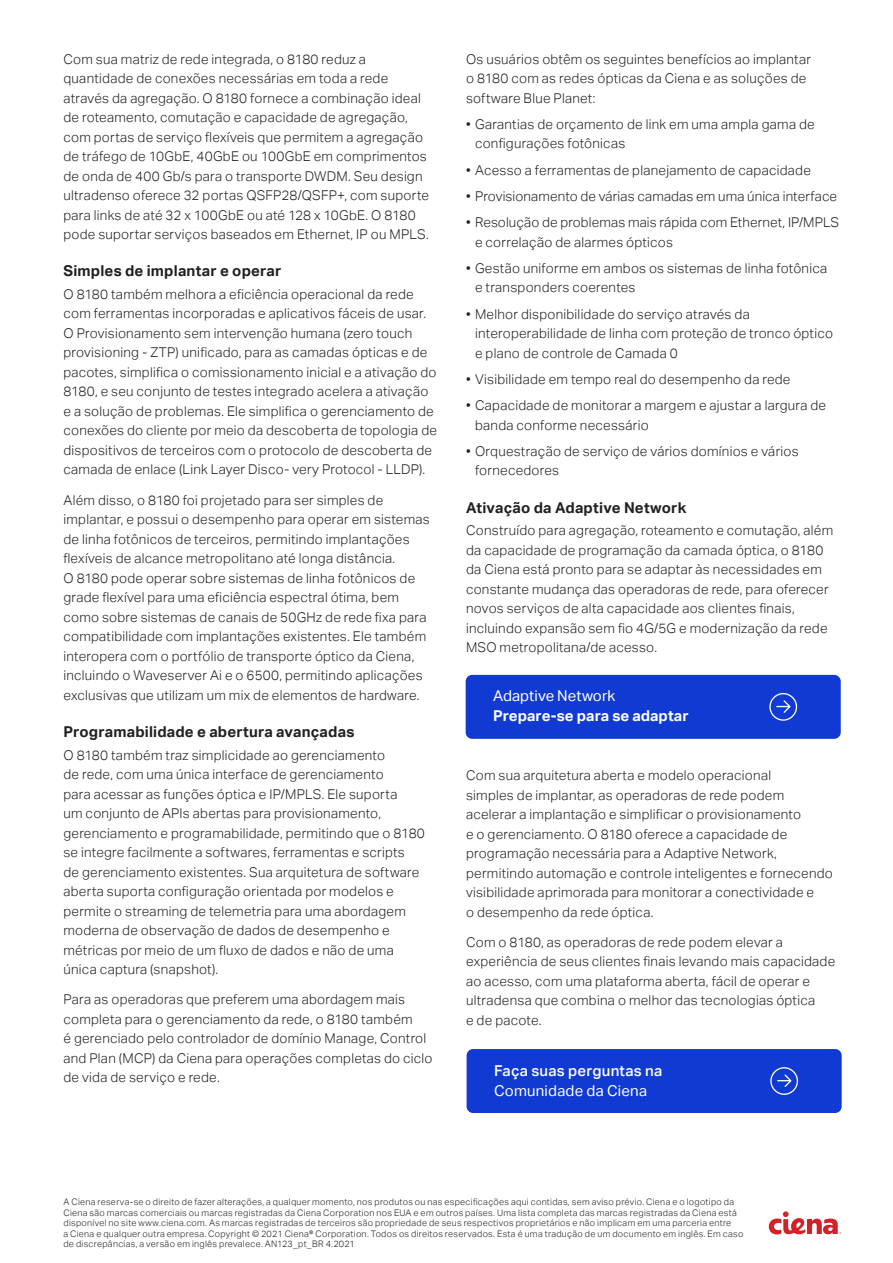
<style>
.page{position:relative;width:893px;height:1263px;background:#fff}
.page>*{position:absolute;margin:0;border:0;box-sizing:border-box;transform-origin:0 0}
.Headline_for_body_co{font:700 15px "Aktiv Grotesk";letter-spacing:.015em;color:#231f20}
.Body_Copy{font:500 15px/19.5px "Aktiv Grotesk";letter-spacing:.015em;color:#fff}
.Body_Copy-2{font:700 15px "Aktiv Grotesk";letter-spacing:.005em;color:#fff}
.Body_Copy-3{font:15px "Aktiv Grotesk";color:#fff}
.Body_Copy-4{font:300 13.5px/19.5px "Aktiv Grotesk";letter-spacing:.02em;color:#231f20}
.Body_Copy_BULLET__ex{font:300 13.5px/19.5px "Aktiv Grotesk";letter-spacing:.02em;color:#231f20}
.t1{font:300 9px/10.5px "Aktiv Grotesk";letter-spacing:.035em;color:#231f20}
.s1{font-weight:400}
</style>
<div class="page">
<svg style="left:769px;top:1211px;width:72px;height:23px"></svg>
<div style="left:467px;top:1049px;width:375px;height:64px;background:#103ad1;border-radius:7px"></div>
<svg style="left:770px;top:1067px;width:28px;height:28px"></svg>
<div style="left:466px;top:675px;width:375px;height:64px;background:#103ad1;border-radius:7px"></div>
<svg style="left:769px;top:693px;width:28px;height:28px"></svg>
<p class="Body_Copy-4" style="left:63px;top:49px;width:367px">Com sua matriz de rede integrada, o 8180 reduz a quantidade de conexões necessárias em toda a rede através da agregação. O 8180 fornece a combinação ideal de roteamento, comutação e capacidade de agregação, com portas de serviço flexíveis que permitem a agregação de tráfego de 10GbE, 40GbE ou 100GbE em comprimentos de onda de 400 Gb/s para o transporte DWDM. Seu design ultradenso oferece 32 portas QSFP28/QSFP+, com suporte para links de até 32 x 100GbE ou até 128 x 10GbE. O 8180 pode suportar serviços baseados em Ethernet, IP ou MPLS.</p>
<p class="Headline_for_body_co" style="left:63px;top:262px;width:219px">Simples de implantar e operar</p>
<p class="Body_Copy-4" style="left:63px;top:285px;width:375px">O 8180 também melhora a eficiência operacional da rede com ferramentas incorporadas e aplicativos fáceis de usar.<br>O Provisionamento sem intervenção humana (zero touch provisioning - ZTP) unificado, para as camadas ópticas e de pacotes, simplifica o comissionamento inicial e a ativação do 8180, e seu conjunto de testes integrado acelera a ativação e a solução de problemas. Ele simplifica o gerenciamento de conexões do cliente por meio da descoberta de topologia de dispositivos de terceiros com o protocolo de descoberta de camada de enlace (Link Layer Disco- very Protocol - LLDP).</p>
<p class="Body_Copy-4" style="left:63px;top:490px;width:368px">Além disso, o 8180 foi projetado para ser simples de implantar, e possui o desempenho para operar em sistemas de linha fotônicos de terceiros, permitindo implantações flexíveis de alcance metropolitano até longa distância.<br>O 8180 pode operar sobre sistemas de linha fotônicos de grade flexível para uma eficiência espectral ótima, bem como sobre sistemas de canais de 50GHz de rede fixa para compatibilidade com implantações existentes. Ele também interopera com o portfólio de transporte óptico da Ciena, incluindo o Waveserver Ai e o 6500, permitindo aplicações exclusivas que utilizam um mix de elementos de hardware.</p>
<p class="Headline_for_body_co" style="left:63px;top:723px;width:293px">Programabilidade e abertura avançadas</p>
<p class="Body_Copy-4" style="left:63px;top:745px;width:363px">O 8180 também traz simplicidade ao gerenciamento<br>de rede, com uma única interface de gerenciamento<br>para acessar as funções óptica e IP/MPLS. Ele suporta<br>um conjunto de APIs abertas para provisionamento, gerenciamento e programabilidade, permitindo que o 8180 se integre facilmente a softwares, ferramentas e scripts<br>de gerenciamento existentes. Sua arquitetura de software aberta suporta configuração orientada por modelos e permite o streaming de telemetria para uma abordagem moderna de observação de dados de desempenho e métricas por meio de um fluxo de dados e não de uma única captura (snapshot).</p>
<p class="Body_Copy-4" style="left:63px;top:990px;width:371px">Para as operadoras que preferem uma abordagem mais completa para o gerenciamento da rede, o 8180 também<br>é gerenciado pelo controlador de domínio Manage, Control and Plan (MCP) da Ciena para operações completas do ciclo de vida de serviço e rede.</p>
<p class="Body_Copy_BULLET__ex" style="left:466px;top:49px;width:346px">Os usuários obtêm os seguintes benefícios ao implantar o 8180 com as redes ópticas da Ciena e as soluções de software Blue Planet:</p>
<p class="Body_Copy_BULLET__ex" style="left:475px;top:114px;width:341px;text-indent:-9px">• Garantias de orçamento de link em uma ampla gama de configurações fotônicas</p>
<p class="Body_Copy_BULLET__ex" style="left:466px;top:160px;width:346px">• Acesso a ferramentas de planejamento de capacidade</p>
<p class="Body_Copy_BULLET__ex" style="left:466px;top:186px;width:373px">• Provisionamento de várias camadas em uma única interface</p>
<p class="Body_Copy_BULLET__ex" style="left:475px;top:213px;width:366px;text-indent:-9px">• Resolução de problemas mais rápida com Ethernet, IP/MPLS e correlação de alarmes ópticos</p>
<p class="Body_Copy_BULLET__ex" style="left:475px;top:258px;width:354px;text-indent:-9px">• Gestão uniforme em ambos os sistemas de linha fotônica e transponders coerentes</p>
<p class="Body_Copy_BULLET__ex" style="left:475px;top:304px;width:359px;text-indent:-9px">• Melhor disponibilidade do serviço através da interoperabilidade de linha com proteção de tronco óptico e plano de controle de Camada 0</p>
<p class="Body_Copy_BULLET__ex" style="left:466px;top:369px;width:326px">• Visibilidade em tempo real do desempenho da rede</p>
<p class="Body_Copy_BULLET__ex" style="left:475px;top:396px;width:353px;text-indent:-9px">• Capacidade de monitorar a margem e ajustar a largura de banda conforme necessário</p>
<p class="Body_Copy-4" style="left:475px;top:441px;width:325px;text-indent:-9px">• Orquestração de serviço de vários domínios e vários fornecedores</p>
<p class="Headline_for_body_co" style="left:466px;top:498px;width:222px">Ativação da Adaptive Network</p>
<p class="Body_Copy-4" style="left:466px;top:521px;width:369px">Construído para agregação, roteamento e comutação, além da capacidade de programação da camada óptica, o 8180 da Ciena está pronto para se adaptar às necessidades em constante mudança das operadoras de rede, para oferecer novos serviços de alta capacidade aos clientes finais, incluindo expansão sem fio 4G/5G e modernização da rede MSO metropolitana/de acesso.</p>
<p class="Body_Copy-3" style="left:493px;top:687px;width:124px">Adaptive Network</p>
<p class="Body_Copy-2" style="left:493px;top:707px;width:197px">Prepare-se para se adaptar</p>
<p class="Body_Copy-4" style="left:466px;top:766px;width:368px">Com sua arquitetura aberta e modelo operacional<br>simples de implantar, as operadoras de rede podem acelerar a implantação e simplificar o provisionamento<br>e o gerenciamento. O 8180 oferece a capacidade de programação necessária para a Adaptive Network, permitindo automação e controle inteligentes e fornecendo visibilidade aprimorada para monitorar a conectividade e<br>o desempenho da rede óptica.</p>
<p class="Body_Copy-4" style="left:466px;top:932px;width:371px">Com o 8180, as operadoras de rede podem elevar a experiência de seus clientes finais levando mais capacidade ao acesso, com uma plataforma aberta, fácil de operar e ultradensa que combina o melhor das tecnologias óptica<br>e de pacote.</p>
<p class="Body_Copy" style="left:494px;top:1061px;width:170px">Faça suas perguntas na<br><span class="s1">Comunidade da Ciena</span></p>
<p class="t1" style="left:63px;top:1197px;width:681px">A Ciena reserva-se o direito de fazer alterações, a qualquer momento, nos produtos ou nas especificações aqui contidas, sem aviso prévio. Ciena e o logotipo da Ciena são marcas comerciais ou marcas registradas da Ciena Corporation nos EUA e em outros países. Uma lista completa das marcas registradas da Ciena está disponível no site www.ciena.com. As marcas registradas de terceiros são propriedade de seus respectivos proprietários e não implicam em uma parceria entre<br>a Ciena e qualquer outra empresa. Copyright © 2021 Ciena® Corporation. Todos os direitos reservados. Esta é uma tradução de um documento em inglês. Em caso de discrepâncias, a versão em inglês prevalece. AN123_pt_BR 4.2021</p>
</div>
